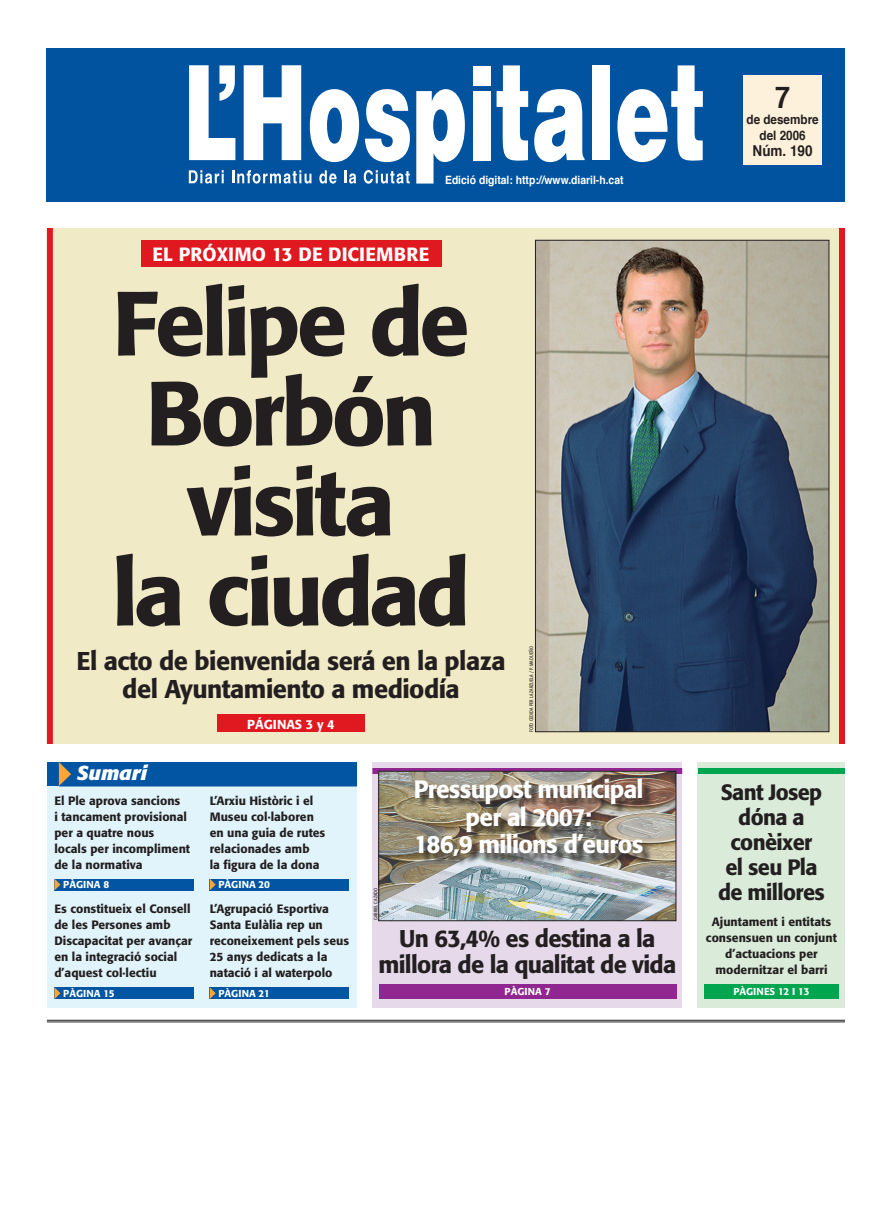
<style>
.page{position:relative;width:893px;height:1220px;background:#fff}
.page>*{position:absolute;margin:0;border:0;box-sizing:border-box;transform-origin:0 0}
.títol_60_65{font:500 90px/90px "Formata";letter-spacing:-.045em;color:#231f20;text-align:center}
.t1{font:700 30px "Helvetica";color:#231f20;scale:.9 1}
.títol_22_25{font:500 25.5px/29px "Formata";letter-spacing:-.02em;color:#231f20;text-align:center}
.títol_22_27{font:500 24.7px/27.5px "Formata";letter-spacing:-.03em;color:#fff;text-align:center}
.títol_22_27-2{font:500 24px/26px "Formata";letter-spacing:-.03em;color:#231f20;text-align:center}
.títol_22_27-3{font:500 22px/25px "Formata";letter-spacing:-.03em;color:#231f20;text-align:center}
.apunt_títol{font:italic 700 20px "Formata";color:#fff}
.títol_16_20{font:500 19px "Formata";color:#fff}
.t2{font:700 15px "Helvetica";color:#231f20;scale:.9 1}
.t3{font:700 13px/16px "Helvetica";color:#231f20;text-align:center;scale:.9 1}
.títol_16_20-2{font:500 12.9px "Formata";color:#fff}
.sumaris_portada{font:500 12px/16px "Formata";color:#231f20}
.títol_22_27-4{font:500 12px/16px "Formata";color:#231f20;text-align:center}
.t4{font:700 11.5px "Helvetica";color:#fff;scale:.9 1}
.títol_16_20-3{font:500 10px "Formata";color:#fff}
.nom_fotògraf{font:5px "Formata";color:#231f20;scale:.8 1}
</style>
<div class="page">
<div style="left:47px;top:228px;width:798px;height:516px;background:#f1eac6"></div>
<div style="left:47px;top:48px;width:798px;height:154px;background:#0153a0"></div>
<svg style="left:244px;top:65px;width:57px;height:95px"></svg>
<svg style="left:310px;top:89px;width:49px;height:73px"></svg>
<svg style="left:365px;top:89px;width:45px;height:73px"></svg>
<svg style="left:416px;top:89px;width:49px;height:95px"></svg>
<div style="left:473px;top:91px;width:17px;height:69px;background:#fff"></div>
<div style="left:473px;top:66px;width:17px;height:19px;background:#fff"></div>
<svg style="left:497px;top:65px;width:31px;height:96px"></svg>
<svg style="left:534px;top:89px;width:51px;height:73px"></svg>
<div style="left:592px;top:65px;width:18px;height:95px;background:#fff"></div>
<svg style="left:617px;top:65px;width:86px;height:97px"></svg>
<svg style="left:189px;top:65px;width:46px;height:95px"></svg>
<svg style="left:189px;top:170px;width:35px;height:14px"></svg>
<svg style="left:232px;top:170px;width:79px;height:14px"></svg>
<svg style="left:319px;top:170px;width:18px;height:14px"></svg>
<svg style="left:344px;top:170px;width:12px;height:14px"></svg>
<svg style="left:364px;top:170px;width:46px;height:14px"></svg>
<div style="left:744px;top:75px;width:78px;height:90px;background:#fef1db"></div>
<hr style="left:47px;top:1020px;width:798px;height:1px;background:#231f20">
<hr style="left:47px;top:1022px;width:798px;height:1px;background:#231f20">
<div style="left:839px;top:228px;width:6px;height:516px;background:#e01921"></div>
<div style="left:218px;top:714px;width:147px;height:18px;background:#e01921"></div>
<div style="left:47px;top:228px;width:6px;height:516px;background:#e01921"></div>
<img style="left:537px;top:242px;width:290px;height:488px">
<div style="left:535px;top:240px;width:294px;height:492px;border:1px solid #231f20"></div>
<div style="left:141px;top:240px;width:300px;height:26px;background:#e01921"></div>
<div style="left:372px;top:762px;width:310px;height:246px;background:#e6d9ea"></div>
<div style="left:379px;top:984px;width:297px;height:15px;background:#90268f"></div>
<svg style="left:372px;top:768px;width:310px;height:6px"></svg>
<div style="left:698px;top:762px;width:147px;height:246px;background:#daecd9"></div>
<div style="left:704px;top:984px;width:134px;height:15px;background:#00a54f"></div>
<div style="left:698px;top:768px;width:147px;height:6px;background:#00a54f"></div>
<div style="left:47px;top:762px;width:310px;height:246px;background:#e1f4fc"></div>
<div style="left:54px;top:879px;width:140px;height:12px;background:#0155a2"></div>
<svg style="left:54px;top:879px;width:6px;height:12px"></svg>
<div style="left:47px;top:762px;width:310px;height:24px;background:#0155a2"></div>
<hr style="left:59px;top:786px;width:298px;height:1px;background:#0155a2">
<svg style="left:59px;top:762px;width:12px;height:24px"></svg>
<div style="left:54px;top:987px;width:140px;height:12px;background:#0155a2"></div>
<svg style="left:54px;top:987px;width:6px;height:12px"></svg>
<div style="left:210px;top:879px;width:139px;height:12px;background:#0155a2"></div>
<svg style="left:210px;top:879px;width:6px;height:11px"></svg>
<div style="left:210px;top:987px;width:139px;height:12px;background:#0155a2"></div>
<svg style="left:210px;top:987px;width:6px;height:12px"></svg>
<img style="left:380px;top:773px;width:294px;height:146px">
<div style="left:378px;top:771px;width:298px;height:150px;border:1px solid #231f20"></div>
<div style="left:416px;top:779px;width:237px;height:88px;background:#231f20;opacity:.8"></div>
<p class="t4" style="left:445px;top:169px;width:200px">Edició digital: http://www.diaril-h.cat</p>
<p class="títol_16_20" style="left:153px;top:242px;width:278px">EL PRÓXIMO 13 DE DICIEMBRE</p>
<p class="títol_60_65" style="left:112px;top:278px;width:360px">Felipe de<br>Borbón visita<br>la ciudad</p>
<p class="títol_22_25" style="left:77px;top:646px;width:431px">El acto de bienvenida será en la plaza del Ayuntamiento a mediodía</p>
<p class="títol_16_20-2" style="left:247px;top:716px;width:89px">PÁGINAS 3 y 4</p>
<p class="nom_fotògraf" style="left:528px;top:732px;width:108px;rotate:-90deg">FOTO CEDIDA PER LA ZARZUELA / P. MADUEÑO</p>
<p class="apunt_títol" style="left:77px;top:761px;width:72px">Sumari</p>
<p class="sumaris_portada" style="left:54px;top:792px;width:137px">El Ple aprova sancions<br>i tancament provisional per a quatre nous<br>locals per incompliment de la normativa</p>
<p class="títol_16_20-3" style="left:63px;top:878px;width:47px">PÀGINA 8</p>
<p class="sumaris_portada" style="left:54px;top:901px;width:139px">Es constitueix el Consell de les Persones amb<br>Discapacitat per avançar en la integració social d’aquest col·lectiu</p>
<p class="títol_16_20-3" style="left:63px;top:987px;width:53px">PÀGINA 15</p>
<p class="sumaris_portada" style="left:210px;top:792px;width:117px">L’Arxiu Històric i el<br>Museu col·laboren en una guia de rutes relacionades amb<br>la figura de la dona</p>
<p class="títol_16_20-3" style="left:219px;top:878px;width:53px">PÀGINA 20</p>
<p class="sumaris_portada" style="left:210px;top:901px;width:141px">L’Agrupació Esportiva<br>Santa Eulàlia rep un reconeixement pels seus<br>25 anys dedicats a la natació i al waterpolo</p>
<p class="títol_16_20-3" style="left:219px;top:987px;width:53px">PÀGINA 21</p>
<p class="nom_fotògraf" style="left:373px;top:920px;width:41px;rotate:-90deg">gabriel cazado</p>
<p class="títol_22_27" style="left:414px;top:776px;width:231px">Pressupost municipal per al 2007:</p>
<p class="títol_22_27" style="left:414px;top:830px;width:231px">186,9 milions d’euros</p>
<p class="títol_22_27-2" style="left:378px;top:925px;width:299px">Un 63,4% es destina a la millora de la qualitat de vida</p>
<p class="títol_16_20-3" style="left:505px;top:986px;width:47px">PÀGINA 7</p>
<p class="t1" style="left:775px;top:71px;width:18px">7</p>
<p class="t3" style="left:746px;top:111px;width:82px">de desembre del 2006</p>
<p class="t2" style="left:753px;top:137px;width:68px">Núm. 190</p>
<p class="títol_22_27-3" style="left:718px;top:780px;width:108px">Sant Josep dóna a conèixer<br>el seu Pla de millores</p>
<p class="títol_22_27-4" style="left:706px;top:914px;width:132px">Ajuntament i entitats consensuen un conjunt d’actuacions per modernitzar el barri</p>
<p class="títol_16_20-3" style="left:733px;top:986px;width:78px">PÀGINES 12 I 13</p>
</div>
